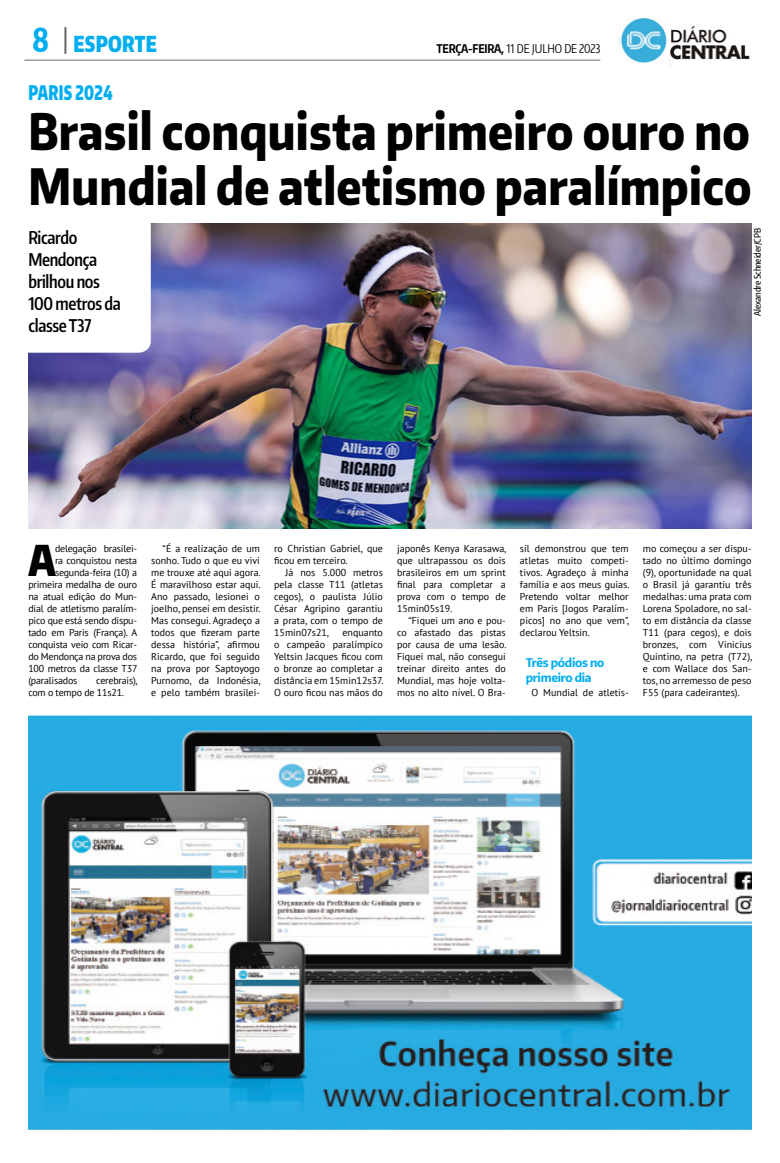
<style>
.page{position:relative;width:780px;height:1163px;background:#fff}
.page>*{position:absolute;margin:0;border:0;box-sizing:border-box;transform-origin:0 0}
.t1{font:800 50px/55px "Encode Sans Narrow";letter-spacing:.005em;color:#000;scale:.88 1}
.t2{font:900 42.4px "Encode Sans Compressed";color:#000}
.t3{font:900 22px "Encode Sans Compressed";letter-spacing:.01em;color:#00aeef;scale:.91 1}
.t4{font:900 20px "Encode Sans Compressed";letter-spacing:.02em;color:#00aeef;scale:.8 1}
.t5{font:600 17.5px/22px "Encode Sans Compressed";letter-spacing:-.02em;color:#000}
.t6{font:12px "Encode Sans Compressed";color:#000}
.t7{font:700 12px/14.4px "Encode Sans Narrow";letter-spacing:-.02em;color:#00aeef}
.t8{font:10px/12px "PT Sans";color:#000;text-align:justify}
.t9{font:10px/12px "PT Sans";letter-spacing:-.02em;color:#000}
.t10{font:500 9px "Encode Sans Compressed";color:#000}
.s1{font-weight:800;font-size:33px}
.s2{font-weight:700}
</style>
<div class="page">
<img style="left:668px;top:26px;width:82px;height:34px">
<img style="left:619px;top:18px;width:48px;height:45px">
<hr style="left:24px;top:60px;width:576px;height:1px;background:#000">
<hr style="left:64px;top:27px;width:2px;height:27px;background:#000">
<img style="left:28px;top:715px;width:723px;height:414px">
<img style="left:28px;top:223px;width:723px;height:305px">
<svg style="left:28px;top:223px;width:123px;height:129px"></svg>
<p class="t3" style="left:32px;top:30px;width:138px"><span class="s1">8</span> ESPORTE</p>
<p class="t6" style="left:436px;top:41px;width:165px"><span class="s2">TERÇA-FEIRA,</span> 11 DE JULHO DE 2023</p>
<p class="t4" style="left:28px;top:79px;width:107px">PARIS 2024</p>
<p class="t1" style="left:28px;top:102px;width:823px">Brasil conquista primeiro ouro no<br>Mundial de atletismo paralímpico</p>
<p class="t5" style="left:28px;top:226px;width:94px">Ricardo<br>Mendonça brilhou nos<br>100 metros da classe T37</p>
<p class="t10" style="left:751px;top:316px;width:90px;rotate:-90deg">Alexandre Schneider/CPB</p>
<p class="t2" style="left:29px;top:532px;width:29px">A</p>
<p class="t9" style="left:55px;top:542px;width:84px">delegação brasilei-</p>
<p class="t9" style="left:55px;top:554px;width:84px">ra conquistou nesta</p>
<p class="t9" style="left:55px;top:566px;width:84px">segunda-feira (10) a</p>
<p class="t9" style="left:28px;top:578px;width:110px">primeira medalha de ouro</p>
<p class="t9" style="left:28px;top:590px;width:110px">na atual edição do Mun-</p>
<p class="t9" style="left:28px;top:602px;width:110px">dial de atletismo paralím-</p>
<p class="t9" style="left:28px;top:614px;width:110px">pico que está sendo dispu-</p>
<p class="t9" style="left:28px;top:626px;width:111px">tado em Paris (França). A</p>
<p class="t9" style="left:28px;top:638px;width:110px">conquista veio com Ricar-</p>
<p class="t9" style="left:28px;top:650px;width:110px">do Mendonça na prova dos</p>
<p class="t9" style="left:28px;top:662px;width:111px">100 metros da classe T37</p>
<p class="t9" style="left:28px;top:674px;width:51px">(paralisados</p>
<p class="t9" style="left:28px;top:674px;width:111px;text-indent:68px">cerebrais), com o tempo de 11s21.</p>
<p class="t8" style="left:151px;top:542px;width:111px;text-indent:11px">“É a realização de um sonho. Tudo o que eu vivi me trouxe até aqui agora.<br>É maravilhoso estar aqui.<br>Ano passado, lesionei o joelho, pensei em desistir.<br>Mas consegui. Agradeço a todos que fizeram parte dessa história”, afirmou Ricardo, que foi seguido na prova por Saptoyogo Purnomo, da Indonésia, e pelo também brasilei-</p>
<p class="t8" style="left:274px;top:542px;width:110px">ro Christian Gabriel, que</p>
<p class="t8" style="left:274px;top:554px;width:75px">ficou em terceiro.</p>
<p class="t8" style="left:285px;top:566px;width:99px">Já nos 5.000 metros</p>
<p class="t8" style="left:274px;top:578px;width:110px">pela classe T11 (atletas</p>
<p class="t8" style="left:274px;top:590px;width:110px">cegos), o paulista Júlio</p>
<p class="t8" style="left:274px;top:602px;width:110px">César Agripino garantiu</p>
<p class="t8" style="left:274px;top:614px;width:110px">a prata, com o tempo de</p>
<p class="t8" style="left:274px;top:626px;width:56px">15min07s21,</p>
<p class="t8" style="left:274px;top:626px;width:111px;text-indent:68px">enquanto o campeão paralímpico Yeltsin Jacques ficou com o bronze ao completar a distância em 15min12s37.<br>O ouro ficou nas mãos do</p>
<p class="t8" style="left:397px;top:542px;width:111px">japonês Kenya Karasawa,</p>
<p class="t8" style="left:397px;top:554px;width:110px">que ultrapassou os dois</p>
<p class="t8" style="left:397px;top:566px;width:110px">brasileiros em um sprint</p>
<p class="t8" style="left:397px;top:578px;width:110px">final para completar a</p>
<p class="t8" style="left:397px;top:590px;width:110px">prova com o tempo de</p>
<p class="t8" style="left:397px;top:602px;width:57px">15min05s19.</p>
<p class="t8" style="left:408px;top:614px;width:99px">“Fiquei um ano e pou-</p>
<p class="t8" style="left:397px;top:626px;width:110px">co afastado das pistas</p>
<p class="t8" style="left:397px;top:638px;width:111px">por causa de uma lesão.</p>
<p class="t8" style="left:397px;top:650px;width:110px">Fiquei mal, não consegui</p>
<p class="t8" style="left:397px;top:662px;width:110px">treinar direito antes do</p>
<p class="t8" style="left:397px;top:674px;width:110px">Mundial, mas hoje volta-</p>
<p class="t8" style="left:397px;top:686px;width:110px">mos no alto nível. O Bra-</p>
<p class="t8" style="left:520px;top:542px;width:111px">sil demonstrou que tem atletas muito competi&shy;tivos. Agradeço à minha família e aos meus guias.<br>Pretendo voltar melhor em Paris [Jogos Paralím&shy;picos] no ano que vem”, declarou Yeltsin.</p>
<p class="t7" style="left:525px;top:655px;width:80px">Três pódios no primeiro dia</p>
<p class="t8" style="left:531px;top:686px;width:99px">O Mundial de atletis-</p>
<p class="t8" style="left:643px;top:542px;width:111px">mo começou a ser dispu&shy;tado no último domingo (9), oportunidade na qual o Brasil já garantiu três medalhas: uma prata com Lorena Spoladore, no sal&shy;to em distância da classe T11 (para cegos), e dois bronzes, com Vinicius Quintino, na petra (T72), e com Wallace dos San&shy;tos, no arremesso de peso F55 (para cadeirantes).</p>
</div>
